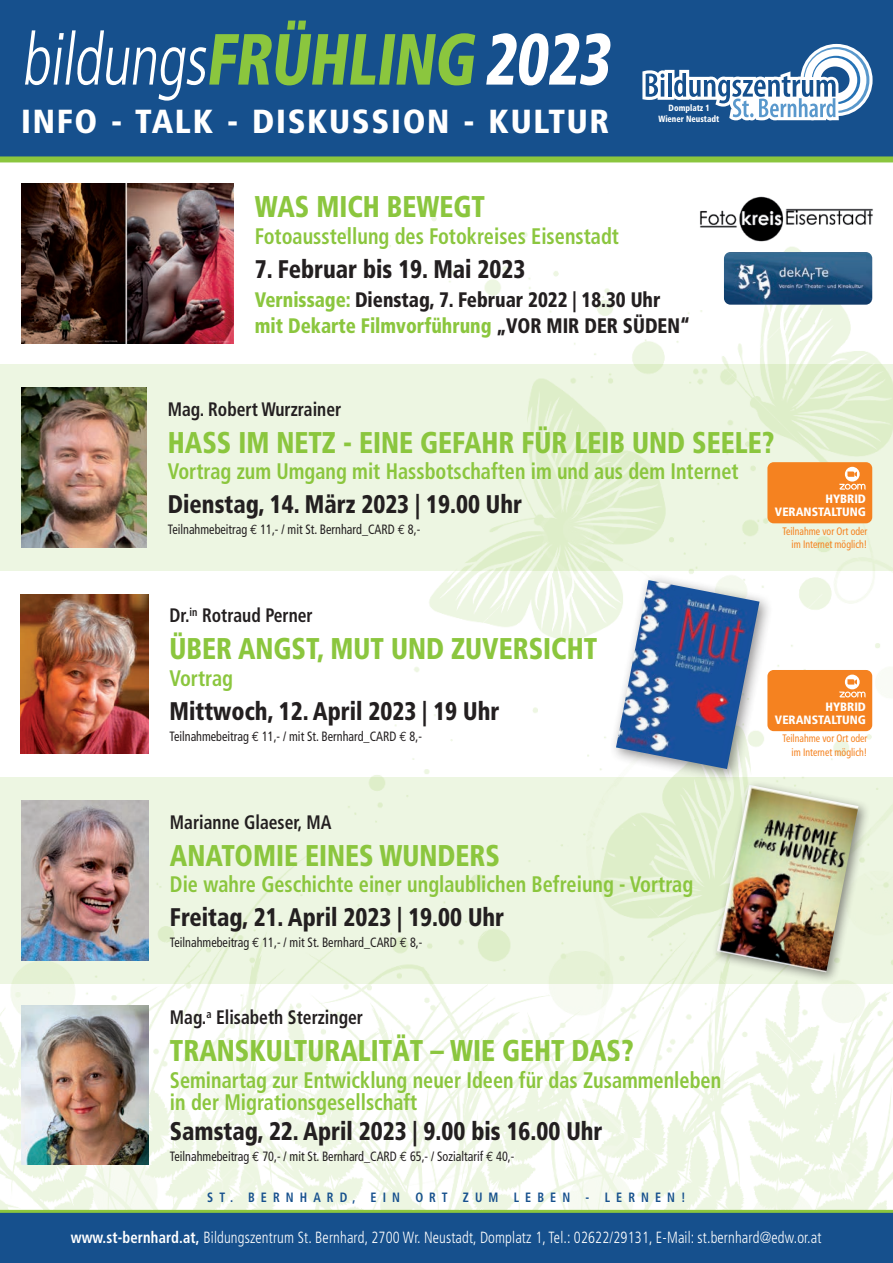
<style>
.page{position:relative;width:893px;height:1263px;background:#fff}
.page>*{position:absolute;margin:0;border:0;box-sizing:border-box;transform-origin:0 0}
.t1{font:300 condensed 72.3px "Frutiger";color:#fff;scale:.85 1}
.t2{font:900 condensed 33.3px "Frutiger";letter-spacing:.05em;color:#fff}
.t3{font:900 condensed 30px "Frutiger";color:#8bc63e;scale:.9 1}
.t4{font:900 condensed 25.5px "Frutiger";color:#231f20;scale:.9 1}
.t5{font:700 condensed 22.5px/22.5px "Frutiger";color:#8bc63e;scale:.9 1}
.t6{font:900 condensed 21px/25.5px "Frutiger";color:#231f20;scale:.9 1}
.t7{font:700 condensed 19.5px "Frutiger";color:#231f20;scale:.9 1}
.t8{font:300 condensed 16.2px "Frutiger";letter-spacing:.01em;color:#fff;scale:.9 1}
.t9{font:condensed 13.5px "Frutiger";color:#231f20;scale:.9 1}
.t10{font:700 condensed 13.5px "Frutiger";letter-spacing:.5em;color:#16508d;scale:.9 1}
.t11{font:900 condensed 12.15px/13.5px "Frutiger";color:#fff;text-align:right}
.t12{font:condensed 10.8px/13.4px "Frutiger";color:#f58220;text-align:right;scale:.9 1}
.t13{font:900 condensed 9px/10.8px "Frutiger";color:#fff;text-align:center;scale:.9 1}
.s1{font-weight:900;color:#8bc63e}
.s2{font-weight:900}
.s3{color:#8bc63e}
.s4{font-family:"Euro Mono";font-stretch:normal}
.s5{font-weight:700}
</style>
<div class="page">
<img style="left:0;top:162px;width:893px;height:1048px">
<div style="left:0;top:0;width:893px;height:162px;background:#16508d"></div>
<div style="left:0;top:156px;width:893px;height:6px;background:#8bc63e"></div>
<div style="left:0;top:1213px;width:893px;height:50px;background:#16508d"></div>
<svg style="left:642px;top:44px;width:231px;height:76px"></svg>
<hr style="left:0;top:1210px;width:893px;height:3px;background:#8bc63e">
<svg style="left:0;top:365px;width:893px;height:206px;background:#eaf4dd"></svg>
<svg style="left:0;top:777px;width:893px;height:206px;background:#ebf4de"></svg>
<img style="left:21px;top:388px;width:126px;height:159px">
<img style="left:21px;top:801px;width:128px;height:159px">
<img style="left:21px;top:1005px;width:128px;height:160px">
<img style="left:21px;top:594px;width:127px;height:160px">
<div style="left:711px;top:779px;width:160px;height:205px;background:#231f20;opacity:.5"></div>
<img style="left:717px;top:785px;width:141px;height:187px">
<div style="left:767px;top:462px;width:105px;height:61px;background:#f58220;border-radius:6px"></div>
<svg style="left:839px;top:467px;width:26px;height:23px"></svg>
<img style="left:697px;top:192px;width:179px;height:51px">
<img style="left:21px;top:184px;width:213px;height:160px">
<img style="left:724px;top:252px;width:148px;height:53px">
<div style="left:609px;top:573px;width:165px;height:210px;background:#231f20;opacity:.5"></div>
<img style="left:616px;top:580px;width:143px;height:189px">
<div style="left:767px;top:670px;width:105px;height:61px;background:#f58220;border-radius:6px"></div>
<svg style="left:839px;top:675px;width:26px;height:23px"></svg>
<h1 class="t1" style="left:21px;top:19px;width:706px">bildungs<span class="s1">FRÜHLING</span> <span class="s2">2023</span></h1>
<h2 class="t2" style="left:21px;top:101px;width:590px">INFO - TALK - DISKUSSION - KULTUR</h2>
<p class="t13" style="left:658px;top:103px;width:69px">Domplatz 1<br>Wiener Neustadt</p>
<h3 class="t3" style="left:255px;top:189px;width:257px">WAS MICH BEWEGT</h3>
<p class="t5" style="left:255px;top:225px;width:406px">Fotoausstellung des Fotokreises Eisenstadt</p>
<p class="t4" style="left:255px;top:253px;width:302px">7. Februar bis 19. Mai 2023</p>
<p class="t6" style="left:255px;top:287px;width:485px"><span class="s3">Vernissage:</span> Dienstag, 7. Februar 2022 | 18.30 Uhr <span class="s3">mit Dekarte Filmvorführung</span> „VOR MIR DER SÜDEN“</p>
<p class="t7" style="left:168px;top:397px;width:194px">Mag. Robert Wurzrainer</p>
<h3 class="t3" style="left:168px;top:424px;width:675px">HASS IM NETZ - EINE GEFAHR FÜR LEIB UND SEELE?</h3>
<p class="t5" style="left:168px;top:460px;width:636px">Vortrag zum Umgang mit Hassbotschaften im und aus dem Internet</p>
<p class="t4" style="left:168px;top:489px;width:395px">Dienstag, 14. März 2023 | 19.00 Uhr</p>
<p class="t9" style="left:168px;top:522px;width:282px">Teilnahmebeitrag <span class="s4">€</span> 11,- / mit St. Bernhard_CARD <span class="s4">€</span> 8,-</p>
<p class="t11" style="left:775px;top:492px;width:93px">HYBRID<br>VERANSTALTUNG</p>
<p class="t12" style="left:782px;top:524px;width:96px">Teilnahme vor Ort oder im Internet möglich!</p>
<p class="t7" style="left:170px;top:604px;width:161px">Dr.<sup>in</sup> Rotraud Perner</p>
<h3 class="t3" style="left:170px;top:631px;width:477px">ÜBER ANGST, MUT UND ZUVERSICHT</h3>
<p class="t5" style="left:170px;top:667px;width:72px">Vortrag</p>
<p class="t4" style="left:170px;top:696px;width:368px">Mittwoch, 12. April 2023 | 19 Uhr</p>
<p class="t9" style="left:170px;top:728px;width:282px">Teilnahmebeitrag <span class="s4">€</span> 11,- / mit St. Bernhard_CARD <span class="s4">€</span> 8,-</p>
<p class="t7" style="left:170px;top:810px;width:181px">Marianne Glaeser, MA</p>
<h3 class="t3" style="left:170px;top:837px;width:368px">ANATOMIE EINES WUNDERS</h3>
<p class="t5" style="left:170px;top:873px;width:583px">Die wahre Geschichte einer unglaublichen Befreiung - Vortrag</p>
<p class="t4" style="left:170px;top:902px;width:373px">Freitag, 21. April 2023 | 19.00 Uhr</p>
<p class="t9" style="left:170px;top:934px;width:282px">Teilnahmebeitrag <span class="s4">€</span> 11,- / mit St. Bernhard_CARD <span class="s4">€</span> 8,-</p>
<p class="t7" style="left:170px;top:1006px;width:216px">Mag.<sup>a</sup> Elisabeth Sterzinger</p>
<h3 class="t3" style="left:170px;top:1032px;width:517px">TRANSKULTURALITÄT – WIE GEHT DAS?</h3>
<p class="t5" style="left:170px;top:1068px;width:614px">Seminartag zur Entwicklung neuer Ideen für das Zusammenleben in der Migrationsgesellschaft</p>
<p class="t4" style="left:170px;top:1115px;width:482px">Samstag, 22. April 2023 | 9.00 bis 16.00 Uhr</p>
<p class="t9" style="left:170px;top:1148px;width:384px">Teilnahmebeitrag <span class="s4">€</span> 70,- / mit St. Bernhard_CARD <span class="s4">€</span> 65,- / Sozialtarif <span class="s4">€</span> 40,-</p>
<p class="t10" style="left:207px;top:1190px;width:533px">ST. BERNHARD, EIN ORT ZUM LEBEN - LERNEN!</p>
<p class="t11" style="left:775px;top:700px;width:93px">HYBRID<br>VERANSTALTUNG</p>
<p class="t12" style="left:782px;top:732px;width:96px">Teilnahme vor Ort oder im Internet möglich!</p>
<p class="t8" style="left:71px;top:1228px;width:836px"><span class="s5">www.st-bernhard.at,</span> Bildungszentrum St. Bernhard, 2700 Wr. Neustadt, Domplatz 1, Tel.: 02622/29131, E-Mail: st.bernhard@edw.or.at</p>
</div>
